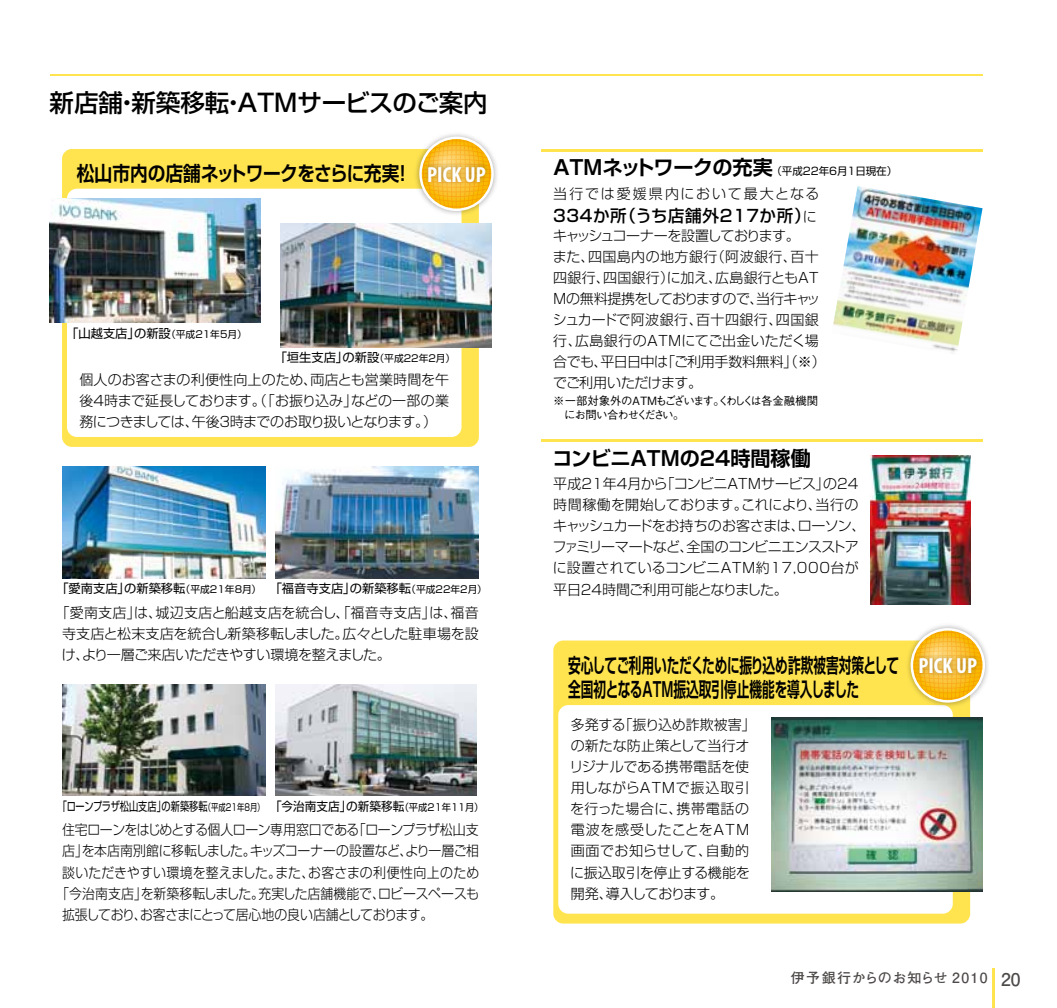
<style>
.page{position:relative;width:1057px;height:1008px;background:#fff}
.page>*{position:absolute;margin:0;border:0;box-sizing:border-box;transform-origin:0 0}
.t1{font:500 24.5px "Shin Go Pro";color:#000}
.t2{font:700 condensed 21.88px "Myriad Pro";color:#fff}
.t3{font:700 20.12px/24.5px "Shin Go Pro De";letter-spacing:-.02em;color:#000;scale:.63 1}
.t4{font:700 20.12px "Shin Go Pro De";letter-spacing:-.02em;color:#000;scale:.88 1}
.t5{font:700 20.12px "Shin Go Pro De";color:#000}
.t6{font:700 20.12px "Shin Go Pro De";letter-spacing:-.04em;color:#000}
.t7{font:500 16.62px "Shin Go Pro";letter-spacing:.04em;color:#000}
.t8{font:300 14px/21px "Shin Go Pro";letter-spacing:-.02em;color:#000}
.t9{font:300 14px "Shin Go Pro";letter-spacing:-.02em;color:#000;scale:.92 1}
.t10{font:300 14px "Shin Go Pro";letter-spacing:.015em;color:#000;scale:.92 1}
.t11{font:300 14px "Shin Go Pro";letter-spacing:-.05em;color:#000;scale:.92 1}
.t12{font:700 14px "Futo Go B101 Pro";letter-spacing:.065em;color:#4c4948}
.t13{font:300 14px "Shin Go Pro";letter-spacing:.13em;color:#000}
.t14{font:12.25px "Shin Go Pro";color:#000}
.t15{font:12.25px "Shin Go Pro";color:#000;scale:.75 1}
.t16{font:500 11.38px/14px "Gothic BBB Pro";letter-spacing:-.12em;color:#000}
.t17{font:10.5px "Shin Go Pro";color:#000}
.s1{font-family:"Myriad Pro";font-stretch:condensed;font-size:21.88px;color:#fff}
.s2{font-size:9.8px}
.s3{font-weight:300;font-size:14px}
.s4{font-size:17.5px}
</style>
<div class="page">
<hr style="left:992px;top:967px;width:3px;height:40px;background:#ffe450">
<div style="left:62px;top:149px;width:417px;height:297px;background:#ffe450;border-radius:10px"></div>
<div style="left:67px;top:189px;width:394px;height:248px;background:#fff;border-radius:10px"></div>
<img style="left:412px;top:134px;width:85px;height:84px">
<svg style="left:419px;top:136px;width:75px;height:75px"></svg>
<svg style="left:422px;top:139px;width:69px;height:69px"></svg>
<img style="left:420px;top:156px;width:73px;height:39px">
<img style="left:280px;top:223px;width:211px;height:124px">
<div style="left:553px;top:640px;width:417px;height:283px;background:#ffe450;border-radius:10px"></div>
<div style="left:558px;top:704px;width:394px;height:209px;background:#fff;border-radius:10px"></div>
<img style="left:903px;top:625px;width:85px;height:85px">
<svg style="left:910px;top:628px;width:75px;height:74px"></svg>
<svg style="left:913px;top:630px;width:69px;height:69px"></svg>
<img style="left:911px;top:647px;width:73px;height:39px">
<img style="left:50px;top:198px;width:210px;height:124px">
<img style="left:275px;top:684px;width:201px;height:111px">
<img style="left:275px;top:466px;width:204px;height:112px">
<img style="left:62px;top:466px;width:203px;height:112px">
<hr style="left:50px;top:74px;width:932px;height:2px;background:#ffe450">
<hr style="left:541px;top:149px;width:441px;height:2px;background:#ffe450">
<img style="left:62px;top:684px;width:203px;height:111px">
<hr style="left:541px;top:439px;width:441px;height:2px;background:#ffe450">
<img style="left:871px;top:455px;width:99px;height:149px">
<img style="left:833px;top:186px;width:149px;height:166px">
<img style="left:771px;top:717px;width:211px;height:173px">
<h1 class="t1" style="left:50px;top:82px;width:439px">新店舗・新築移転・ATMサービスのご案内</h1>
<h3 class="t4" style="left:77px;top:157px;width:466px">松山市内の店舗ネットワークをさらに充実！ <span class="s1">PICK UP</span></h3>
<p class="t14" style="left:66px;top:323px;width:182px">「山越支店」の新設<span class="s2">（平成21年5月）</span></p>
<p class="t14" style="left:275px;top:347px;width:182px">「垣生支店」の新設<span class="s2">（平成22年2月）</span></p>
<p class="t8" style="left:79px;top:367px;width:371px;text-align:justify">個人のお客さまの利便性向上のため、両店とも営業時間を午後４時まで延長しております。（「お振り込み」などの一部の業務につきましては、午後３時までのお取り扱いとなります。）</p>
<p class="t14" style="left:56px;top:578px;width:207px">「愛南支店」の新築移転<span class="s2">（平成21年8月）</span></p>
<p class="t14" style="left:270px;top:578px;width:219px">「福音寺支店」の新築移転<span class="s2">（平成22年2月）</span></p>
<p class="t8" style="left:62px;top:600px;width:418px;text-align:justify;text-indent:-6px">「愛南支店」は、城辺支店と船越支店を統合し、「福音寺支店」は、福音寺支店と松末支店を統合し新築移転しました。広々とした駐車場を設け、より一層ご来店いただきやすい環境を整えました。</p>
<p class="t15" style="left:58px;top:795px;width:569px">「ローンプラザ松山支店」の新築移転<span class="s2">（平成21年8月）</span> 「今治南支店」の新築移転<span class="s2">（平成21年11月）</span></p>
<p class="t9" style="left:62px;top:818px;width:454px">住宅ローンをはじめとする個人ローン専用窓口である「ローンプラザ松山支</p>
<p class="t9" style="left:62px;top:839px;width:454px">店」を本店南別館に移転しました。キッズコーナーの設置など、より一層ご相</p>
<p class="t10" style="left:62px;top:860px;width:455px">談いただきやすい環境を整えました。また、お客さまの利便性向上のため</p>
<p class="t9" style="left:56px;top:881px;width:461px">「今治南支店」を新築移転しました。充実した店舗機能で、ロビースペースも</p>
<p class="t11" style="left:62px;top:902px;width:405px">拡張しており、お客さまにとって居心地の良い店舗としております。</p>
<h3 class="t6" style="left:551px;top:151px;width:223px">ＡＴＭネットワークの充実</h3>
<p class="t17" style="left:771px;top:162px;width:127px">（平成22年6月1日現在）</p>
<p class="t13" style="left:553px;top:182px;width:268px">当行では愛媛県内において最大となる</p>
<p class="t7" style="left:553px;top:202px;width:265px">334か所（うち店舗外217か所）<span class="s3">に</span></p>
<p class="t8" style="left:553px;top:223px;width:274px">キャッシュコーナーを設置しております。<br>また、四国島内の地方銀行（阿波銀行、百十四銀行、四国銀行）に加え、広島銀行ともＡＴ<br>Ｍの無料提携をしておりますので、当行キャッシュカードで阿波銀行、百十四銀行、四国銀行、広島銀行のＡＴＭにてご出金いただく場合でも、平日日中は「ご利用手数料無料」（※）でご利用いただけます。</p>
<p class="t16" style="left:553px;top:392px;width:266px">※一部対象外のＡＴＭもございます。くわしくは各金融機関　にお問い合わせください。</p>
<h3 class="t5" style="left:552px;top:441px;width:260px">コンビニATMの24時間稼働</h3>
<p class="t8" style="left:552px;top:471px;width:314px">平成21年4月から「コンビニＡＴＭサービス」の24時間稼働を開始しております。これにより、当行のキャッシュカードをお持ちのお客さまは、ローソン、ファミリーマートなど、全国のコンビニエンスストアに設置されているコンビニＡＴＭ約17,000台が平日24時間ご利用可能となりました。</p>
<h3 class="t3" style="left:568px;top:650px;width:527px">安心してご利用いただくために振り込め詐欺被害対策として全国初となるＡＴＭ振込取引停止機能を導入しました</h3>
<h2 class="t2" style="left:918px;top:652px;width:60px">PICK UP</h2>
<p class="t8" style="left:569px;top:712px;width:188px">多発する「振り込め詐欺被害」の新たな防止策として当行オリジナルである携帯電話を使用しながらＡＴＭで振込取引を行った場合に、携帯電話の電波を感受したことをＡＴＭ画面でお知らせして、自動的に振込取引を停止する機能を開発、導入しております。</p>
<p class="t12" style="left:791px;top:966px;width:231px">伊予銀行からのお知らせ 2010 <span class="s4">20</span></p>
</div>
